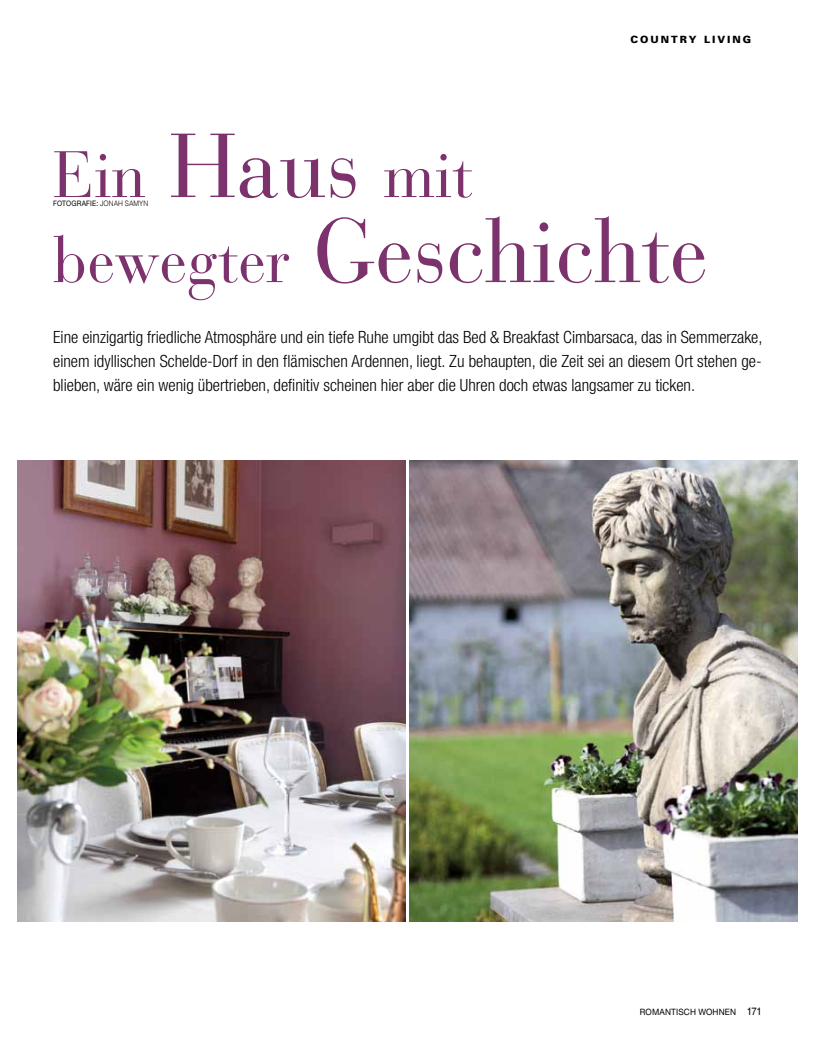
<style>
.page{position:relative;width:815px;height:1053px;background:#fff}
.page>*{position:absolute;margin:0;border:0;box-sizing:border-box;transform-origin:0 0}
.t1{font:90px "Bauer Bodoni";color:#7c336d;scale:.95 1}
.t2{font:65px "Bauer Bodoni";color:#7c336d;scale:.95 1}
.t3{font:300 condensed 16.88px/23.8px "Helvetica Neue";color:#000;text-align:justify}
.t4{font:900 10px "Univers";letter-spacing:.2em;color:#000}
.t5{font:8.75px "Helvetica Neue";letter-spacing:.02em;color:#000;scale:.95 1}
.t6{font:7.5px "Helvetica Neue";letter-spacing:.02em;color:#000;scale:.9 1}
.s1{font-size:90px}
.s2{font-size:65px}
.s3{font-family:"Helvetica";font-weight:300}
.s4{font-family:"Helvetica";font-size:10.62px}
</style>
<div class="page">
<img style="left:18px;top:461px;width:388px;height:460px">
<img style="left:409px;top:461px;width:388px;height:460px">
<p class="t4" style="left:630px;top:34px;width:122px">COUNTRY LIVING</p>
<h2 class="t2" style="left:53px;top:136px;width:443px">Ein <span class="s1">Haus</span> mit</h2>
<h1 class="t1" style="left:53px;top:197px;width:690px"><span class="s2">bewegter</span> Geschichte</h1>
<p class="t3" style="left:53px;top:325px;width:711px">Eine einzigartig friedliche Atmosphäre und ein tiefe Ruhe umgibt das Bed &amp; Breakfast Cimbarsaca, das in Semmerzake, einem idyllischen Schelde-Dorf in den flämischen Ardennen, liegt. Zu behaupten, die Zeit sei an diesem Ort stehen ge&shy;blieben, wäre ein wenig übertrieben, definitiv scheinen hier aber die Uhren doch etwas langsamer zu ticken.</p>
<p class="t6" style="left:53px;top:199px;width:107px">FOTOGRAFIE: <span class="s3">JONAH SAMYN</span></p>
<p class="t5" style="left:640px;top:1006px;width:130px">ROMANTISCH WOHNEN <span class="s4">171</span></p>
</div>
